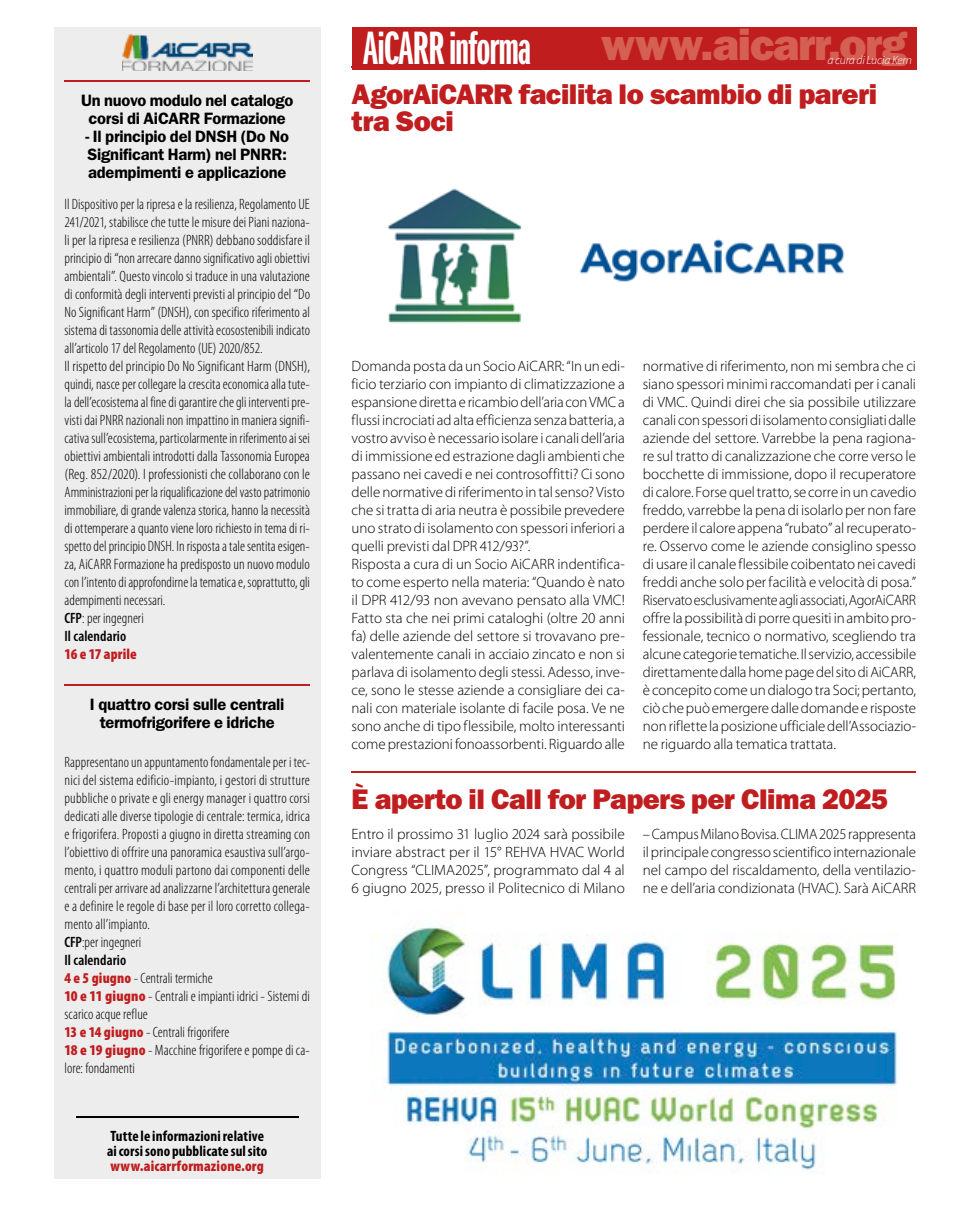
<style>
.page{position:relative;width:978px;height:1212px;background:#fff}
.page>*{position:absolute;margin:0;border:0;box-sizing:border-box;transform-origin:0 0}
.t1{font:48.45px "ITC Franklin Gothic Std Dm X Cp";letter-spacing:-.02em;color:#fff}
.t2{font:45px "ITC Franklin Gothic Std Hvy";letter-spacing:-.025em;color:#d45f52}
.t3{font:28.5px/27px "ITC Franklin Gothic Std Hvy";letter-spacing:-.015em;color:#c01d1f}
.t4{font:600 16.5px/18px "ITC Franklin Gothic Std";letter-spacing:-.015em;color:#000;text-align:center}
.t5{font:300 15px/18px "Myriad Pro";letter-spacing:-.005em;color:#000;text-align:justify}
.t6{font:300 condensed 15px/18px "Myriad Pro";letter-spacing:.005em;color:#000}
.t7{font:700 condensed 15px/15px "Myriad Pro";letter-spacing:.005em;color:#000}
.t8{font:900 condensed 15px "Myriad Pro";letter-spacing:.01em;color:#c01d1f}
.t9{font:italic 300 12px "Myriad Pro";letter-spacing:-.01em;color:#fff}
.s1{font-weight:600}
.s2{font-weight:900;color:#c01d1f}
</style>
<div class="page">
<div style="left:54px;top:27px;width:266px;height:1152px;background:#ededed"></div>
<div style="left:352px;top:27px;width:564px;height:42px;background:#c01d1f"></div>
<hr style="left:76px;top:1116px;width:222px;height:1px;background:#000">
<img style="left:122px;top:35px;width:131px;height:36px">
<hr style="left:352px;top:771px;width:564px;height:2px;background:#c01d1f">
<hr style="left:64px;top:80px;width:246px;height:2px;background:#c01d1f">
<hr style="left:64px;top:684px;width:246px;height:2px;background:#c01d1f">
<img style="left:384px;top:925px;width:514px;height:246px">
<img style="left:387px;top:188px;width:458px;height:135px">
<p class="t4" style="left:81px;top:91px;width:214px">Un nuovo modulo nel catalogo corsi di AiCARR Formazione</p>
<p class="t4" style="left:85px;top:127px;width:205px;text-align:justify">- Il principio del DNSH (Do No Significant Harm) nel PNRR: adempimenti e applicazione</p>
<p class="t6" style="left:64px;top:194px;width:247px">Il Dispositivo per la ripresa e la resilienza, Regolamento UE 241/2021, stabilisce che tutte le misure dei Piani naziona&shy;li per la ripresa e resilienza (PNRR) debbano soddisfare il principio di “non arrecare danno significativo agli obiettivi ambientali”. Questo vincolo si traduce in una valutazione di conformità degli interventi previsti al principio del “Do No Significant Harm” (DNSH), con specifico riferimento al sistema di tassonomia delle attività ecosostenibili indicato all’articolo 17 del Regolamento (UE) 2020/852.<br>Il rispetto del principio Do No Significant Harm (DNSH), quindi, nasce per collegare la crescita economica alla tute&shy;la dell’ecosistema al fine di garantire che gli interventi pre&shy;visti dai PNRR nazionali non impattino in maniera signifi&shy;cativa sull’ecosistema, particolarmente in riferimento ai sei obiettivi ambientali introdotti dalla Tassonomia Europea (Reg. 852/2020). I professionisti che collaborano con le Amministrazioni per la riqualificazione del vasto patrimonio immobiliare, di grande valenza storica, hanno la necessità di ottemperare a quanto viene loro richiesto in tema di ri&shy;spetto del principio DNSH. In risposta a tale sentita esigen&shy;za, AiCARR Formazione ha predisposto un nuovo modulo con l’intento di approfondirne la tematica e, soprattutto, gli adempimenti necessari.<br><span class="s1">CFP</span>: per ingegneri<br><span class="s1">Il calendario</span></p>
<p class="t8" style="left:64px;top:644px;width:74px">16 e 17 aprile</p>
<p class="t4" style="left:90px;top:695px;width:196px">I quattro corsi sulle centrali termofrigorifere e idriche</p>
<p class="t6" style="left:64px;top:752px;width:247px">Rappresentano un appuntamento fondamentale per i tec&shy;nici del sistema edificio-impianto, i gestori di strutture pubbliche o private e gli energy manager i quattro corsi dedicati alle diverse tipologie di centrale: termica, idrica e frigorifera. Proposti a giugno in diretta streaming con l’obiettivo di offrire una panoramica esaustiva sull’argo&shy;mento, i quattro moduli partono dai componenti delle centrali per arrivare ad analizzarne l’architettura generale e a definire le regole di base per il loro corretto collega&shy;mento all’impianto.<br><span class="s1">CFP</span>:per ingegneri<br><span class="s1">Il calendario<br></span><span class="s2">4 e 5 giugno</span> - Centrali termiche<br><span class="s2">10 e 11 giugno</span> - Centrali e impianti idrici - Sistemi di scarico acque reflue<br><span class="s2">13 e 14 giugno</span> - Centrali frigorifere<br><span class="s2">18 e 19 giugno</span> - Macchine frigorifere e pompe di ca&shy;lore: fondamenti</p>
<p class="t7" style="left:107px;top:1128px;width:162px">Tutte le informazioni relative ai corsi sono pubblicate sul sito</p>
<p class="t8" style="left:111px;top:1157px;width:155px">www.aicarrformazione.org</p>
<h1 class="t1" style="left:363px;top:22px;width:170px">AiCARR informa</h1>
<h2 class="t2" style="left:601px;top:18px;width:308px">www.aicarr.org</h2>
<p class="t9" style="left:828px;top:53px;width:86px">a cura di Lucia Kern</p>
<h3 class="t3" style="left:352px;top:80px;width:527px">AgorAiCARR facilita lo scambio di pareri tra Soci</h3>
<p class="t5" style="left:352px;top:356px;width:275px;text-align:left">Domanda posta da un Socio AiCARR: “In un edi&shy;ficio terziario con impianto di climatizzazione a espansione diretta e ricambio dell’aria con VMC a flussi incrociati ad alta efficienza senza batteria, a vostro avviso è necessario isolare i canali dell’aria di immissione ed estrazione dagli ambienti che passano nei cavedi e nei controsoffitti? Ci sono delle normative di riferimento in tal senso? Visto che si tratta di aria neutra è possibile prevedere uno strato di isolamento con spessori inferiori a quelli previsti dal DPR 412/93?”.<br>Risposta a cura di un Socio AiCARR indentifica&shy;to come esperto nella materia: “Quando è nato il DPR 412/93 non avevano pensato alla VMC!<br>Fatto sta che nei primi cataloghi (oltre 20 anni fa) delle aziende del settore si trovavano pre&shy;valentemente canali in acciaio zincato e non si parlava di isolamento degli stessi. Adesso, inve&shy;ce, sono le stesse aziende a consigliare dei ca&shy;nali con materiale isolante di facile posa. Ve ne sono anche di tipo flessibile, molto interessanti come prestazioni fonoassorbenti. Riguardo alle</p>
<p class="t5" style="left:643px;top:356px;width:275px">normative di riferimento, non mi sembra che ci siano spessori minimi raccomandati per i canali di VMC. Quindi direi che sia possibile utilizzare canali con spessori di isolamento consigliati dalle aziende del settore. Varrebbe la pena ragiona&shy;re sul tratto di canalizzazione che corre verso le bocchette di immissione, dopo il recuperatore di calore. Forse quel tratto, se corre in un cavedio freddo, varrebbe la pena di isolarlo per non fare perdere il calore appena “rubato” al recuperato&shy;re. Osservo come le aziende consiglino spesso di usare il canale flessibile coibentato nei cavedi freddi anche solo per facilità e velocità di posa.” Riservato esclusivamente agli associati, AgorAiCARR offre la possibilità di porre quesiti in ambito pro&shy;fessionale, tecnico o normativo, scegliendo tra alcune categorie tematiche. Il servizio, accessibile direttamente dalla home page del sito di AiCARR, è concepito come un dialogo tra Soci; pertanto, ciò che può emergere dalle domande e risposte non riflette la posizione ufficiale dell’Associazio&shy;ne riguardo alla tematica trattata.</p>
<h3 class="t3" style="left:352px;top:785px;width:538px">È aperto il Call for Papers per Clima 2025</h3>
<p class="t5" style="left:352px;top:824px;width:275px">Entro il prossimo 31 luglio 2024 sarà possibile inviare abstract per il 15° REHVA HVAC World Congress “CLIMA2025”, programmato dal 4 al 6 giugno 2025, presso il Politecnico di Milano</p>
<p class="t5" style="left:643px;top:824px;width:275px">– Campus Milano Bovisa. CLIMA 2025 rappresenta il principale congresso scientifico internazionale nel campo del riscaldamento, della ventilazio&shy;ne e dell’aria condizionata (HVAC). Sarà AiCARR</p>
</div>
